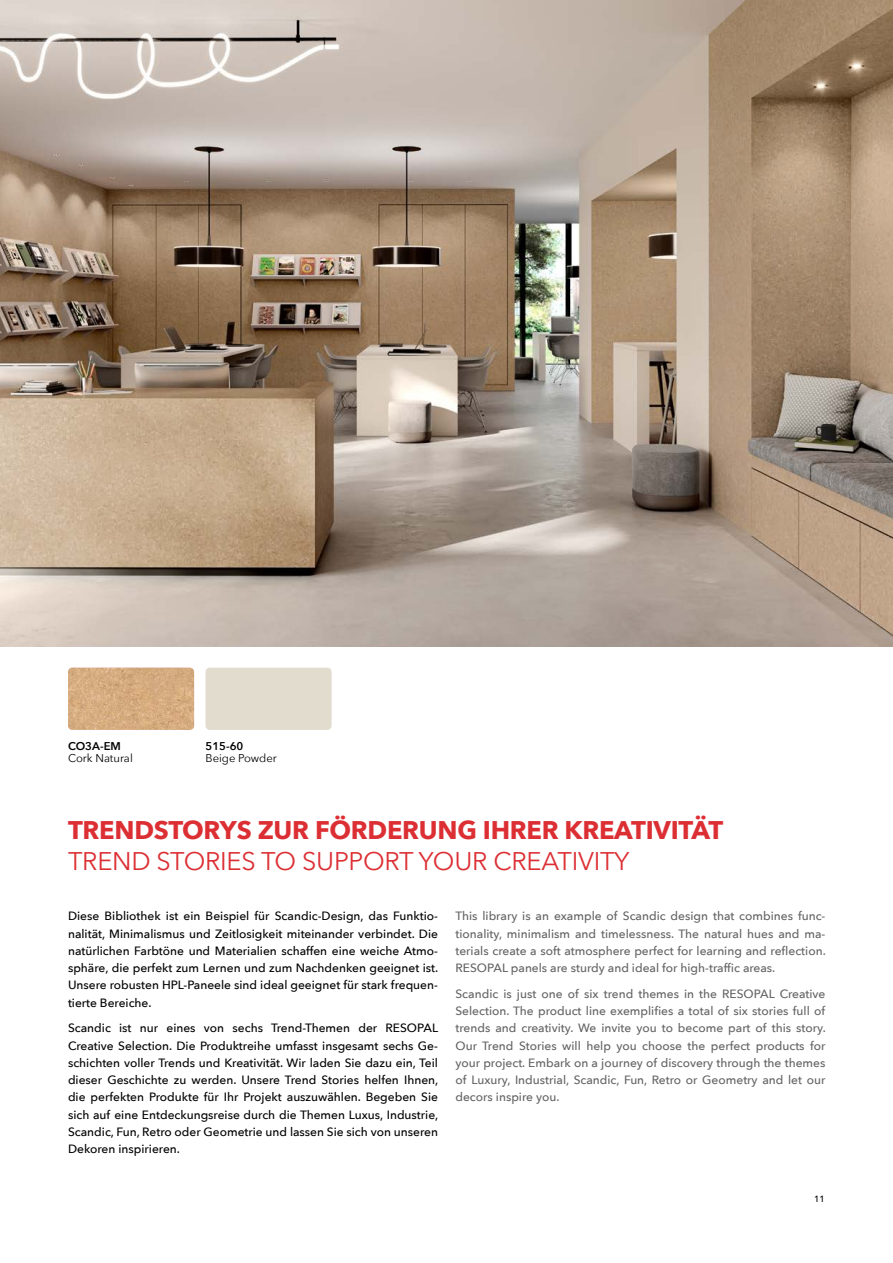
<style>
.page{position:relative;width:893px;height:1263px;background:#fff}
.page>*{position:absolute;margin:0;border:0;box-sizing:border-box;transform-origin:0 0}
.t1{font:700 25.5px "Avenir Next";letter-spacing:-.01em;color:#dc2f34}
.t2{font:25.5px "Avenir Next";letter-spacing:-.01em;color:#dc2f34}
.t3{font:500 12px/17.2px "Avenir Next";color:#000;text-align:justify}
.t4{font:500 12px/17.2px "Avenir Next";color:#646363;text-align:justify}
.t5{font:11.25px "Avenir Next";color:#000}
.t6{font:600 11.25px "Avenir Next";color:#000}
.t7{font:500 9px "Avenir Next";color:#000}
</style>
<div class="page">
<img style="left:0;top:0;width:893px;height:646px">
<div style="left:206px;top:668px;width:126px;height:62px;background:#e2dccf;border-radius:4px"></div>
<img style="left:68px;top:668px;width:126px;height:62px">
<p class="t6" style="left:68px;top:739px;width:54px">CO3A-EM</p>
<p class="t5" style="left:68px;top:751px;width:66px">Cork Natural</p>
<p class="t6" style="left:206px;top:739px;width:39px">515-60</p>
<p class="t5" style="left:206px;top:751px;width:73px">Beige Powder</p>
<h1 class="t1" style="left:68px;top:807px;width:657px">TRENDSTORYS ZUR FÖRDERUNG IHRER KREATIVITÄT</h1>
<h1 class="t2" style="left:68px;top:846px;width:563px">TREND STORIES TO SUPPORT YOUR CREATIVITY</h1>
<p class="t3" style="left:68px;top:907px;width:372px">Diese Bibliothek ist ein Beispiel für Scandic-Design, das Funktio&shy;nalität, Minimalismus und Zeitlosigkeit miteinander verbindet. Die natürlichen Farbtöne und Materialien schaffen eine weiche Atmo&shy;sphäre, die perfekt zum Lernen und zum Nachdenken geeignet ist.<br>Unsere robusten HPL-Paneele sind ideal geeignet für stark frequen&shy;tierte Bereiche.</p>
<p class="t3" style="left:68px;top:1019px;width:372px">Scandic ist nur eines von sechs Trend-Themen der RESOPAL Creative Selection. Die Produktreihe umfasst insgesamt sechs Ge&shy;schichten voller Trends und Kreativität. Wir laden Sie dazu ein, Teil dieser Geschichte zu werden. Unsere Trend Stories helfen Ihnen, die perfekten Produkte für Ihr Projekt auszuwählen. Begeben Sie sich auf eine Entdeckungsreise durch die Themen Luxus, Industrie, Scandic, Fun, Retro oder Geometrie und lassen Sie sich von unseren Dekoren inspirieren.</p>
<p class="t4" style="left:455px;top:907px;width:372px">This library is an example of Scandic design that combines func&shy;tionality, minimalism and timelessness. The natural hues and ma&shy;terials create a soft atmosphere perfect for learning and reflection.<br>RESOPAL panels are sturdy and ideal for high-traffic areas.</p>
<p class="t4" style="left:455px;top:984px;width:372px">Scandic is just one of six trend themes in the RESOPAL Creative Selection. The product line exemplifies a total of six stories full of trends and creativity. We invite you to become part of this story.<br>Our Trend Stories will help you choose the perfect products for your project. Embark on a journey of discovery through the themes of Luxury, Industrial, Scandic, Fun, Retro or Geometry and let our decors inspire you.</p>
<p class="t7" style="left:814px;top:1191px;width:12px">11</p>
</div>
